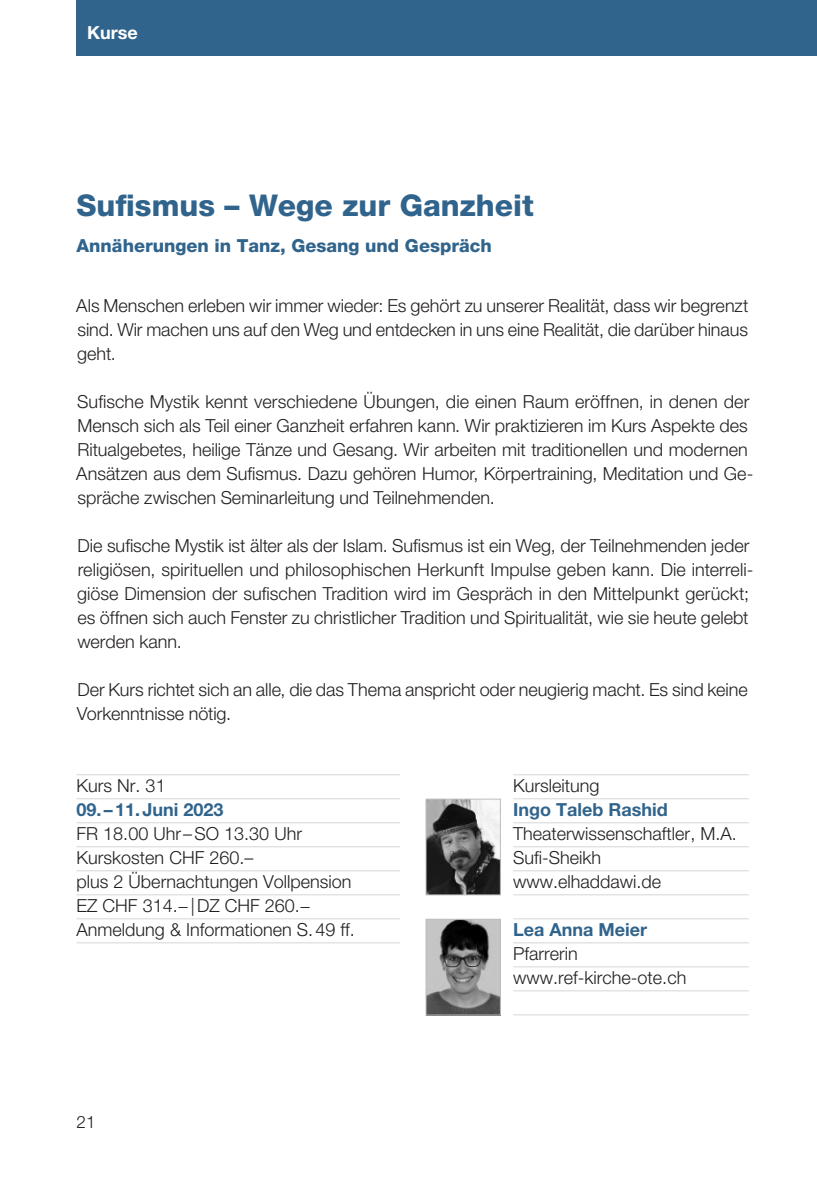
<style>
.page{position:relative;width:817px;height:1191px;background:#fff}
.page>*{position:absolute;margin:0;border:0;box-sizing:border-box;transform-origin:0 0}
.t1{font:800 30px "Helvetica Neue LT Pro";color:#31648c}
.t2{font:300 18px/24px "Helvetica Neue LT Pro";color:#231f20}
.t3{font:700 18px "Helvetica Neue LT Pro";color:#31648c}
.t4{font:800 18px "Helvetica Neue LT Pro";color:#31648c}
.t5{font:700 18px "Helvetica Neue LT Pro";color:#fff}
.t6{font:300 17px "Helvetica Neue LT Pro";color:#231f20}
</style>
<div class="page">
<div style="left:77px;top:0;width:739px;height:55px;background:#31648c"></div>
<hr style="left:77px;top:774px;width:323px;height:1px;background:#d5d6d8">
<hr style="left:77px;top:798px;width:323px;height:1px;background:#d5d6d8">
<hr style="left:77px;top:822px;width:323px;height:1px;background:#d5d6d8">
<hr style="left:77px;top:846px;width:323px;height:1px;background:#d5d6d8">
<hr style="left:77px;top:870px;width:323px;height:1px;background:#d5d6d8">
<hr style="left:77px;top:894px;width:323px;height:1px;background:#d5d6d8">
<hr style="left:77px;top:918px;width:323px;height:1px;background:#d5d6d8">
<hr style="left:77px;top:942px;width:323px;height:1px;background:#d5d6d8">
<hr style="left:513px;top:774px;width:235px;height:1px;background:#d5d6d8">
<hr style="left:513px;top:798px;width:235px;height:1px;background:#d5d6d8">
<hr style="left:513px;top:822px;width:235px;height:1px;background:#d5d6d8">
<hr style="left:513px;top:846px;width:235px;height:1px;background:#d5d6d8">
<hr style="left:513px;top:870px;width:235px;height:1px;background:#d5d6d8">
<hr style="left:513px;top:894px;width:235px;height:1px;background:#d5d6d8">
<hr style="left:513px;top:918px;width:235px;height:1px;background:#d5d6d8">
<hr style="left:513px;top:942px;width:235px;height:1px;background:#d5d6d8">
<hr style="left:513px;top:966px;width:235px;height:1px;background:#d5d6d8">
<hr style="left:513px;top:990px;width:235px;height:1px;background:#d5d6d8">
<hr style="left:513px;top:1014px;width:235px;height:1px;background:#d5d6d8">
<img style="left:427px;top:800px;width:72px;height:93px">
<div style="left:425px;top:798px;width:76px;height:97px;border:1px solid #bcbdc0"></div>
<img style="left:427px;top:920px;width:72px;height:93px">
<div style="left:425px;top:918px;width:76px;height:97px;border:1px solid #bcbdc0"></div>
<p class="t5" style="left:87px;top:21px;width:52px">Kurse</p>
<h1 class="t1" style="left:77px;top:188px;width:458px">Sufismus – Wege zur Ganzheit</h1>
<p class="t4" style="left:77px;top:235px;width:416px">Annäherungen in Tanz, Gesang und Gespräch</p>
<p class="t2" style="left:76px;top:293px;width:673px;text-align:justify">Als Menschen erleben wir immer wieder: Es gehört zu unserer Realität, dass wir begrenzt sind. Wir machen uns auf den Weg und entdecken in uns eine Realität, die darüber hinaus geht.</p>
<p class="t2" style="left:76px;top:389px;width:678px">Sufische Mystik kennt verschiedene Übungen, die einen Raum eröffnen, in denen der Mensch sich als Teil einer Ganzheit erfahren kann. Wir praktizieren im Kurs Aspekte des Ritualgebetes, heilige Tänze und Gesang. Wir arbeiten mit traditionellen und modernen Ansätzen aus dem Sufismus. Dazu gehören Humor, Körpertraining, Meditation und Ge&shy;spräche zwischen Seminarleitung und Teilnehmenden.</p>
<p class="t2" style="left:77px;top:533px;width:677px">Die sufische Mystik ist älter als der Islam. Sufismus ist ein Weg, der Teilnehmenden jeder religiösen, spirituellen und philosophischen Herkunft Impulse geben kann. Die interreli&shy;giöse Dimension der sufischen Tradition wird im Gespräch in den Mittelpunkt gerückt; es öffnen sich auch Fenster zu christlicher Tradition und Spiritualität, wie sie heute gelebt werden kann.</p>
<p class="t2" style="left:77px;top:677px;width:672px">Der Kurs richtet sich an alle, die das Thema anspricht oder neugierig macht. Es sind keine<br>Vorkenntnisse nötig.</p>
<p class="t2" style="left:77px;top:773px;width:91px">Kurs Nr. 31</p>
<p class="t3" style="left:77px;top:798px;width:148px">09. –11.Juni 2023</p>
<p class="t2" style="left:77px;top:821px;width:279px">FR 18.00 Uhr–SO 13.30 Uhr<br>Kurskosten CHF 260.–<br>plus 2 Übernachtungen Vollpension<br>EZ CHF 314.−|DZ CHF 260.−<br>Anmeldung &amp; Informationen S.49 ff.</p>
<p class="t6" style="left:77px;top:1112px;width:20px">21</p>
<p class="t2" style="left:513px;top:773px;width:88px">Kursleitung</p>
<p class="t3" style="left:513px;top:798px;width:156px">Ingo Taleb Rashid</p>
<p class="t2" style="left:513px;top:821px;width:225px">Theaterwissenschaftler, M.A.<br>Sufi-Sheikh www.elhaddawi.de</p>
<p class="t3" style="left:513px;top:918px;width:135px">Lea Anna Meier</p>
<p class="t2" style="left:513px;top:941px;width:175px">Pfarrerin www.ref-kirche-ote.ch</p>
</div>
